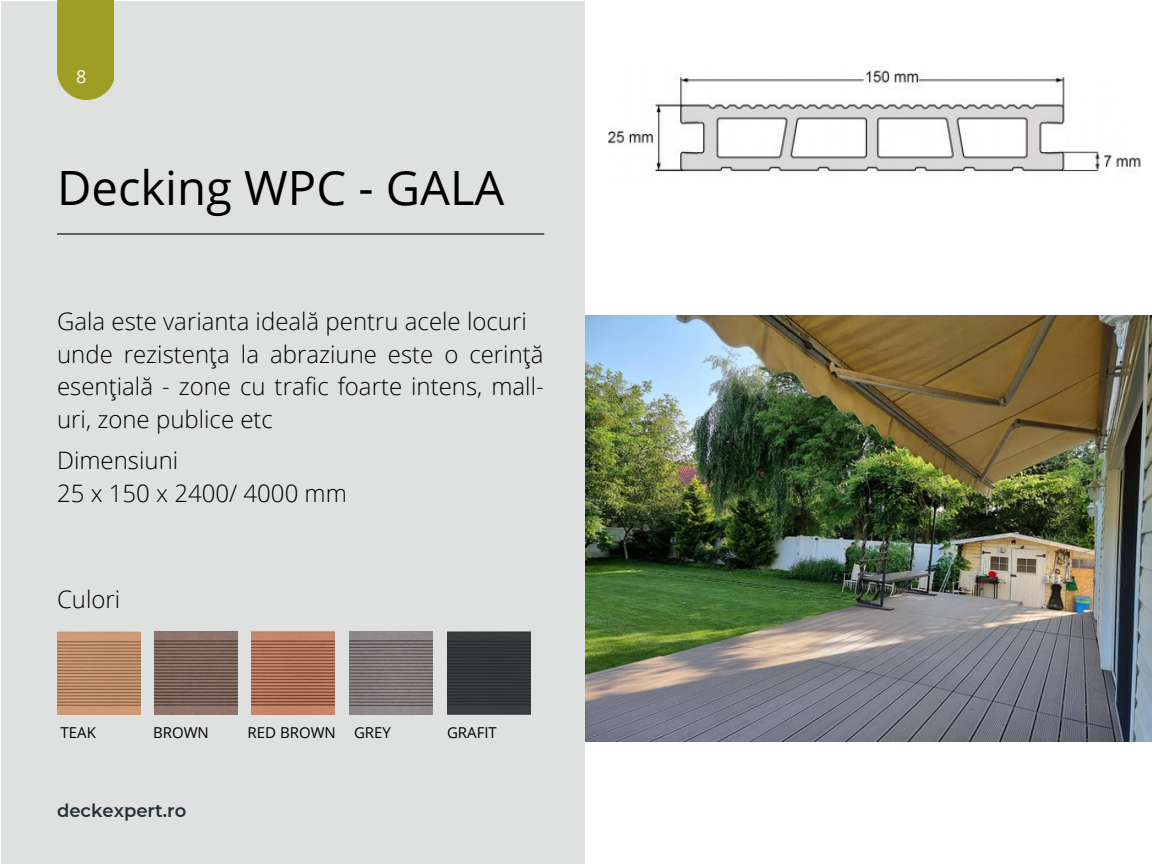
<style>
.page{position:relative;width:1152px;height:864px;background:#fff}
.page>*{position:absolute;margin:0;border:0;box-sizing:border-box;transform-origin:0 0}
.t1{font:47.25px "Open Sans";color:#000}
.t2{font:300 24px/32.7px "Open Sans";color:#000}
.t3{font:600 18px "Montserrat";color:#253237}
.t4{font:18px "Open Sans";color:#fff}
.t5{font:15px "Open Sans";color:#000}
</style>
<div class="page">
<div style="left:1px;top:1px;width:583px;height:863px;background:#dfe1e1"></div>
<div style="left:57px;top:0;width:57px;height:100px;background:#9e9d24"></div>
<hr style="left:57px;top:233px;width:487px;height:2px;background:#000">
<img style="left:57px;top:632px;width:83px;height:83px">
<img style="left:447px;top:631px;width:83px;height:83px">
<img style="left:154px;top:631px;width:84px;height:83px">
<img style="left:350px;top:631px;width:83px;height:83px">
<img style="left:252px;top:631px;width:83px;height:83px">
<img style="left:608px;top:70px;width:533px;height:103px">
<img style="left:586px;top:316px;width:566px;height:425px">
<p class="t4" style="left:76px;top:63px;width:12px">8</p>
<h1 class="t1" style="left:57px;top:154px;width:449px">Decking WPC - GALA</h1>
<p class="t2" style="left:57px;top:304px;width:488px">Gala este varianta ideală pentru acele locuri unde rezistența la abraziune este o cerință esențială - zone cu trafic foarte intens, mall&shy;uri, zone publice etc</p>
<p class="t2" style="left:57px;top:443px;width:291px">Dimensiuni<br>25 x 150 x 2400/ 4000 mm</p>
<p class="t2" style="left:57px;top:582px;width:65px">Culori</p>
<p class="t5" style="left:61px;top:722px;width:37px">TEAK</p>
<p class="t5" style="left:153px;top:722px;width:57px">BROWN</p>
<p class="t5" style="left:248px;top:722px;width:145px">RED BROWN GREY</p>
<p class="t5" style="left:447px;top:722px;width:51px">GRAFIT</p>
<p class="t3" style="left:57px;top:800px;width:131px">deckexpert.ro</p>
</div>
